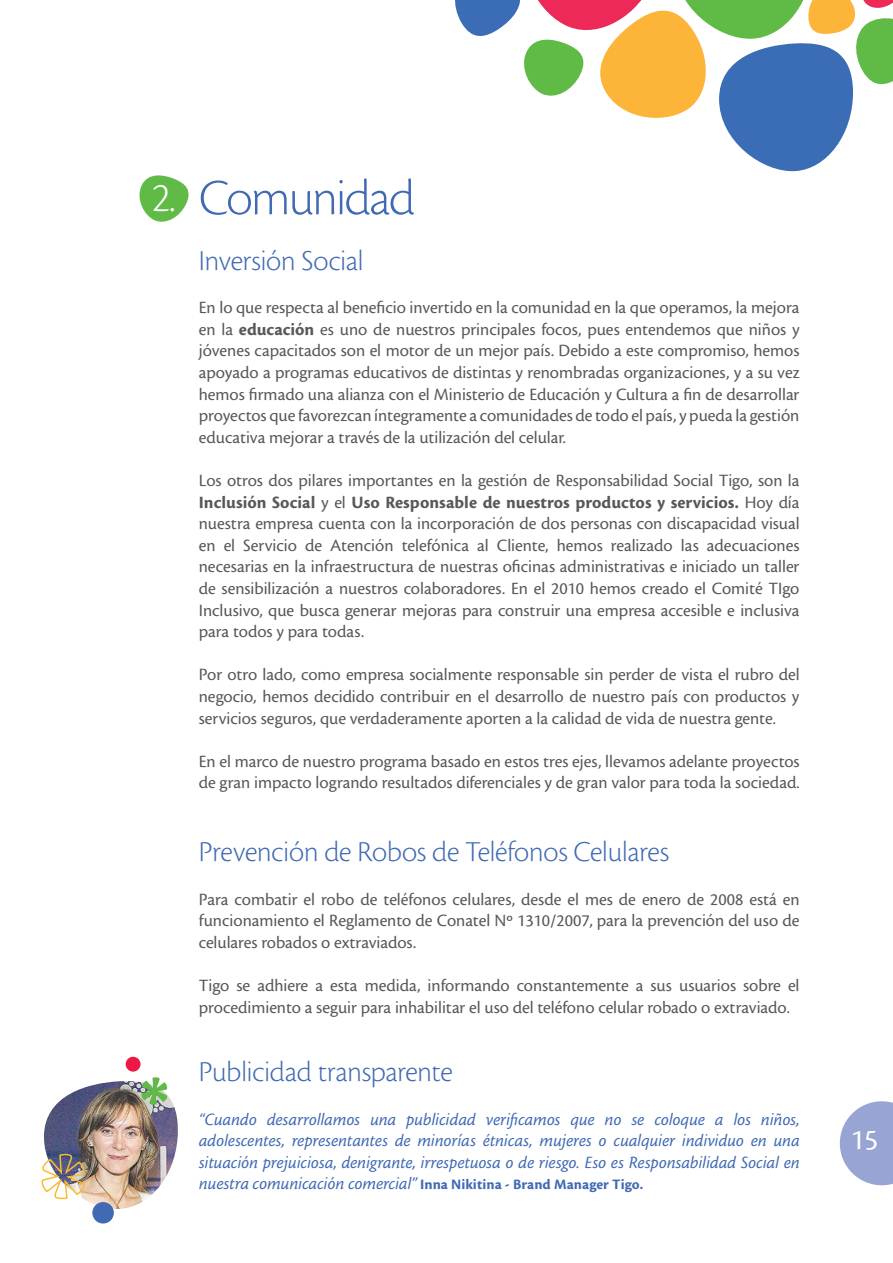
<style>
.page{position:relative;width:893px;height:1263px;background:#fff}
.page>*{position:absolute;margin:0;border:0;box-sizing:border-box;transform-origin:0 0}
.t1{font:52.5px "Cronos MM 250 35";letter-spacing:-.025em;color:#406ab4}
.t2{font:43.35px "Cronos MM 250 28";color:#fff}
.t3{font:30px "Cronos MM 250 20";letter-spacing:-.005em;color:#406ab4}
.t4{font:30px "Cronos MM 408 20";color:#fff}
.t5{font:18px/21.6px "Cronos MM 408 12";color:#57585a;text-align:justify}
.t6{font:18px/21.6px "Cronos MM It 408 12";color:#406ab4;text-align:justify}
.t7{font:18px "Cronos MM 700 12";color:#57585a}
.t8{font:15px "Cronos MM 700 10";color:#406ab4}
.s1{font-family:"Cronos MM 700 12"}
.s2{font-family:"Cronos MM 408 12"}
.s3{font-family:"Cronos MM It 408 12";font-size:18px}
</style>
<div class="page">
<svg style="left:840px;top:1101px;width:53px;height:84px"></svg>
<svg style="left:139px;top:175px;width:50px;height:47px"></svg>
<svg style="left:455px;top:0;width:438px;height:172px"></svg>
<img style="left:44px;top:1081px;width:134px;height:128px">
<svg style="left:42px;top:1152px;width:43px;height:48px"></svg>
<svg style="left:141px;top:1077px;width:27px;height:28px"></svg>
<div style="left:126px;top:1057px;width:15px;height:14px;background:#ed1845;border-radius:50%"></div>
<div style="left:92px;top:1202px;width:22px;height:21px;background:#406ab4;border-radius:50%"></div>
<h2 class="t2" style="left:152px;top:174px;width:25px">2.</h2>
<h1 class="t1" style="left:199px;top:170px;width:217px">Comunidad</h1>
<h3 class="t3" style="left:199px;top:245px;width:166px">Inversión Social</h3>
<p class="t5" style="left:199px;top:297px;width:602px">En lo que respecta al beneficio invertido en la comunidad en la que operamos, la mejora en la <span class="s1">educación</span> es uno de nuestros principales focos, pues entendemos que niños y jóvenes capacitados son el motor de un mejor país. Debido a este compromiso, hemos apoyado a programas educativos de distintas y renombradas organizaciones, y a su vez hemos firmado una alianza con el Ministerio de Educación y Cultura a fin de desarrollar proyectos que favorezcan íntegramente a comunidades de todo el país, y pueda la gestión educativa mejorar a través de la utilización del celular.</p>
<p class="t5" style="left:199px;top:470px;width:602px">Los otros dos pilares importantes en la gestión de Responsabilidad Social Tigo, son la</p>
<p class="t7" style="left:199px;top:493px;width:602px">Inclusión Social <span class="s2">y el</span> Uso Responsable de nuestros productos y servicios. <span class="s2">Hoy día</span></p>
<p class="t5" style="left:199px;top:513px;width:602px">nuestra empresa cuenta con la incorporación de dos personas con discapacidad visual en el Servicio de Atención telefónica al Cliente, hemos realizado las adecuaciones necesarias en la infraestructura de nuestras oficinas administrativas e iniciado un taller de sensibilización a nuestros colaboradores. En el 2010 hemos creado el Comité TIgo Inclusivo, que busca generar mejoras para construir una empresa accesible e inclusiva para todos y para todas.</p>
<p class="t5" style="left:199px;top:664px;width:602px">Por otro lado, como empresa socialmente responsable sin perder de vista el rubro del negocio, hemos decidido contribuir en el desarrollo de nuestro país con productos y servicios seguros, que verdaderamente aporten a la calidad de vida de nuestra gente.</p>
<p class="t5" style="left:199px;top:751px;width:602px">En el marco de nuestro programa basado en estos tres ejes, llevamos adelante proyectos de gran impacto logrando resultados diferenciales y de gran valor para toda la sociedad.</p>
<h3 class="t3" style="left:199px;top:836px;width:472px">Prevención de Robos de Teléfonos Celulares</h3>
<p class="t5" style="left:199px;top:888px;width:602px">Para combatir el robo de teléfonos celulares, desde el mes de enero de 2008 está en funcionamiento el Reglamento de Conatel Nº 1310/2007, para la prevención del uso de celulares robados o extraviados.</p>
<p class="t5" style="left:199px;top:975px;width:602px">Tigo se adhiere a esta medida, informando constantemente a sus usuarios sobre el procedimiento a seguir para inhabilitar el uso del teléfono celular robado o extraviado.</p>
<h3 class="t3" style="left:199px;top:1056px;width:256px">Publicidad transparente</h3>
<p class="t6" style="left:199px;top:1108px;width:602px">“Cuando desarrollamos una publicidad verificamos que no se coloque a los niños, adolescentes, representantes de minorías étnicas, mujeres o cualquier individuo en una situación prejuiciosa, denigrante, irrespetuosa o de riesgo. Eso es Responsabilidad Social en</p>
<p class="t8" style="left:199px;top:1177px;width:446px"><span class="s3">nuestra comunicación comercial”</span> Inna Nikitina - Brand Manager Tigo.</p>
<h3 class="t4" style="left:851px;top:1124px;width:29px">15</h3>
</div>
